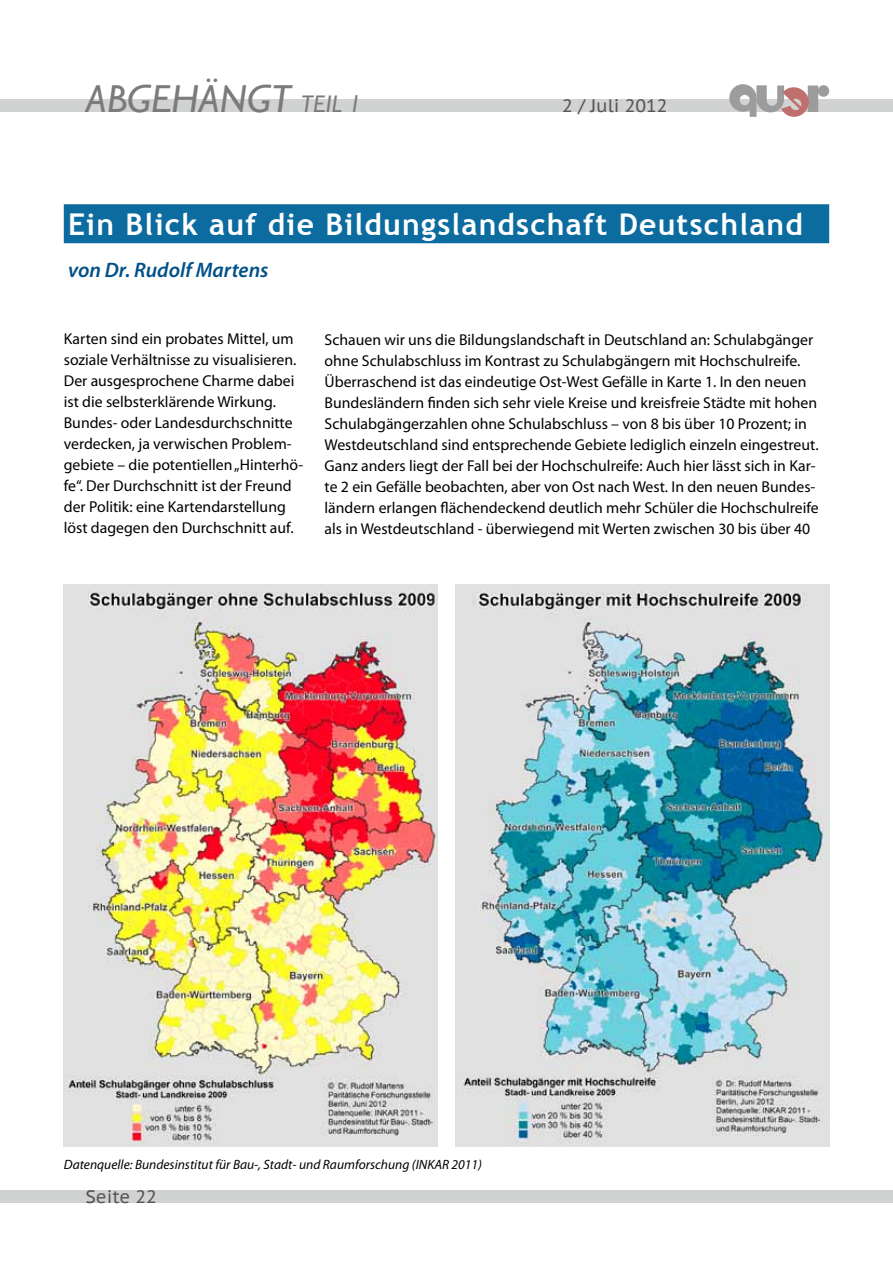
<style>
.page{position:relative;width:893px;height:1263px;background:#fff}
.page>*{position:absolute;margin:0;border:0;box-sizing:border-box;transform-origin:0 0}
.t1{font:italic 39px "Gill Sans";letter-spacing:.01em;color:#7a7b7a}
.t2{font:700 30px "Trebuchet MS";letter-spacing:.04em;color:#fff}
.t3{font:italic 600 21px "Myriad Pro";color:#005189}
.t4{font:18px "PT Sans Caption";color:#565655}
.t5{font:15.75px/21px "Myriad Pro";color:#000}
.t6{font:italic 13.5px "Myriad Pro";color:#000}
.s1{font-size:24px}
</style>
<div class="page">
<div style="left:0;top:99px;width:893px;height:13px;background:#d1d2d2"></div>
<div style="left:0;top:1190px;width:893px;height:13px;background:#d1d2d2"></div>
<svg style="left:729px;top:84px;width:100px;height:33px"></svg>
<img style="left:64px;top:585px;width:374px;height:561px">
<img style="left:455px;top:585px;width:374px;height:561px">
<div style="left:64px;top:204px;width:765px;height:39px;background:#0c6ca0"></div>
<h1 class="t1" style="left:86px;top:76px;width:277px">ABGEHÄNGT <span class="s1">TEIL 1</span></h1>
<p class="t4" style="left:562px;top:94px;width:107px">2 / Juli 2012</p>
<h2 class="t2" style="left:68px;top:205px;width:736px">Ein Blick auf die Bildungslandschaft Deutschland</h2>
<h3 class="t3" style="left:68px;top:256px;width:202px">von Dr. Rudolf Martens</h3>
<p class="t5" style="left:64px;top:328px;width:241px">Karten sind ein probates Mittel, um soziale Verhältnisse zu visualisieren.<br>Der ausgesprochene Charme dabei ist die selbsterklärende Wirkung.<br>Bundes- oder Landesdurchschnitte verdecken, ja verwischen Problem&shy;gebiete – die potentiellen „Hinterhö&shy;fe“. Der Durchschnitt ist der Freund der Politik: eine Kartendarstellung löst dagegen den Durchschnitt auf.</p>
<p class="t5" style="left:325px;top:329px;width:496px">Schauen wir uns die Bildungslandschaft in Deutschland an: Schulabgänger ohne Schulabschluss im Kontrast zu Schulabgängern mit Hochschulreife.<br>Überraschend ist das eindeutige Ost-West Gefälle in Karte 1. In den neuen Bundesländern finden sich sehr viele Kreise und kreisfreie Städte mit hohen Schulabgängerzahlen ohne Schulabschluss – von 8 bis über 10 Prozent; in Westdeutschland sind entsprechende Gebiete lediglich einzeln eingestreut.<br>Ganz anders liegt der Fall bei der Hochschulreife: Auch hier lässt sich in Kar&shy;te 2 ein Gefälle beobachten, aber von Ost nach West. In den neuen Bundes&shy;ländern erlangen flächendeckend deutlich mehr Schüler die Hochschulreife als in Westdeutschland - überwiegend mit Werten zwischen 30 bis über 40</p>
<p class="t6" style="left:64px;top:1156px;width:420px">Datenquelle: Bundesinstitut für Bau-, Stadt- und Raumforschung (INKAR 2011)</p>
<p class="t4" style="left:86px;top:1185px;width:73px">Seite 22</p>
</div>
